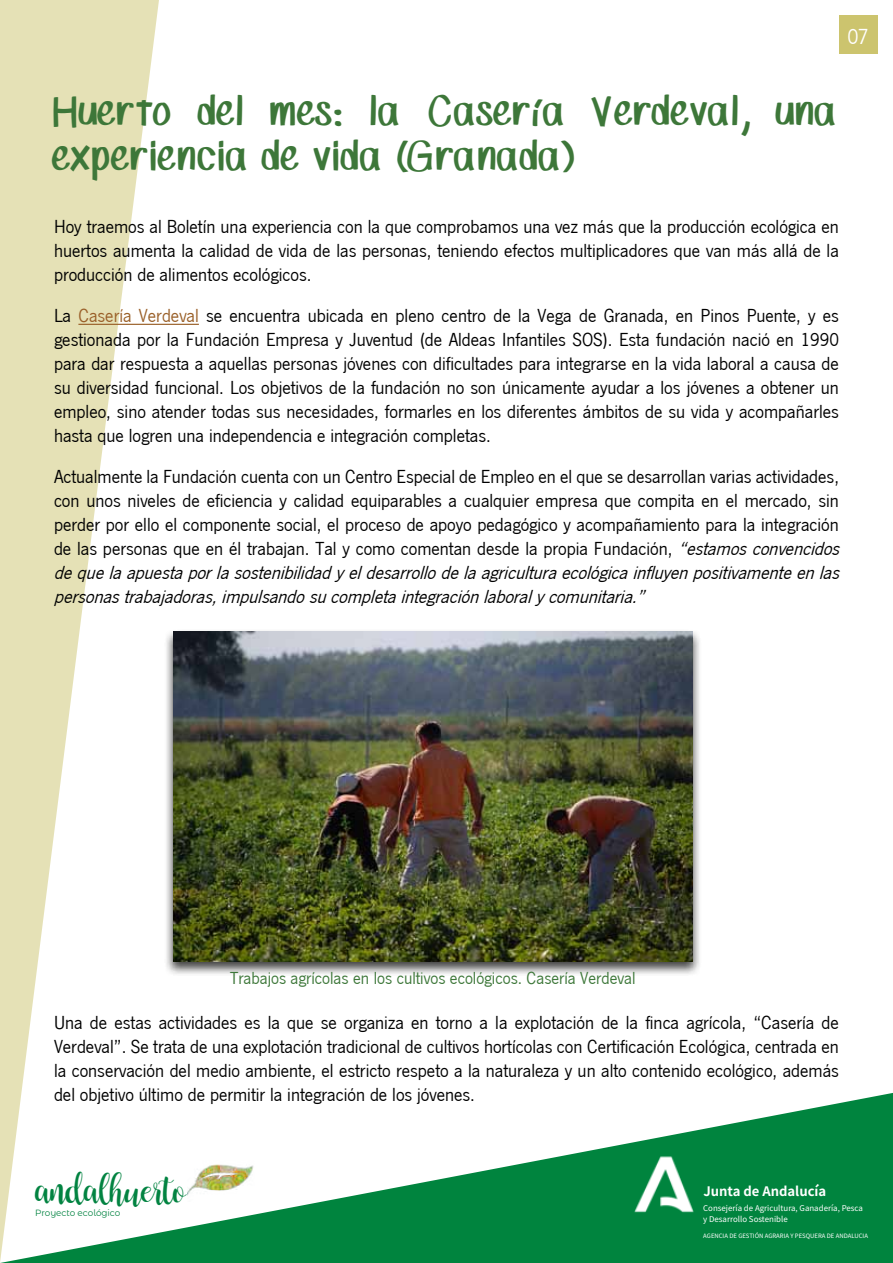
<style>
.page{position:relative;width:893px;height:1263px;background:#fff}
.page>*{position:absolute;margin:0;border:0;box-sizing:border-box;transform-origin:0 0}
.t1{font:36px/45px "SP Marker Font";color:#3d7739}
.t2{font:31.95px "Buttercup Sample";color:#028341}
.t3{font:22.5px "News Got T";color:#fff}
.t4{font:19.5px/24px "News Got T";color:#000;text-align:justify}
.t5{font:18px "News Got T";color:#3d7739}
.t6{font:700 13.05px "Noto Sans HK";color:#fff}
.t7{font:9px "Montserrat Alternates";color:#028341}
.t8{font:7.95px/10.6px "Noto Sans HK";color:#fff}
.t9{font:6px "Noto Sans HK";color:#fff}
.s1{color:#9a6029}
.s2{font-style:italic}
</style>
<div class="page">
<svg style="left:162px;top:1093px;width:731px;height:170px;fill:#00843e"></svg>
<div style="left:839px;top:16px;width:38px;height:38px;background:#ccc46e"></div>
<img style="left:621px;top:1142px;width:85px;height:84px">
<img style="left:187px;top:1160px;width:70px;height:61px">
<svg style="left:0;top:0;width:162px;height:1263px;fill:#e5e1b6"></svg>
<hr style="left:78px;top:324px;width:121px;height:1px;background:#9a6029">
<div style="left:164px;top:629px;width:538px;height:347px;background:#000;opacity:.75"></div>
<img style="left:173px;top:632px;width:520px;height:329px">
<p class="t3" style="left:847px;top:25px;width:23px">07</p>
<h1 class="t1" style="left:54px;top:90px;width:786px">Huerto del mes: la Casería Verdeval, una experiencia de vida (Granada)</h1>
<p class="t4" style="left:54px;top:215px;width:786px">Hoy traemos al Boletín una experiencia con la que comprobamos una vez más que la producción ecológica en huertos aumenta la calidad de vida de las personas, teniendo efectos multiplicadores que van más allá de la producción de alimentos ecológicos.</p>
<p class="t4" style="left:54px;top:304px;width:786px">La <span class="s1">Casería Verdeval</span> se encuentra ubicada en pleno centro de la Vega de Granada, en Pinos Puente, y es gestionada por la Fundación Empresa y Juventud (de Aldeas Infantiles SOS). Esta fundación nació en 1990 para dar respuesta a aquellas personas jóvenes con dificultades para integrarse en la vida laboral a causa de su diversidad funcional. Los objetivos de la fundación no son únicamente ayudar a los jóvenes a obtener un empleo, sino atender todas sus necesidades, formarles en los diferentes ámbitos de su vida y acompañarles hasta que logren una independencia e integración completas.</p>
<p class="t4" style="left:54px;top:465px;width:792px;text-align:left">Actualmente la Fundación cuenta con un Centro Especial de Empleo en el que se desarrollan varias actividades, con unos niveles de eficiencia y calidad equiparables a cualquier empresa que compita en el mercado, sin perder por ello el componente social, el proceso de apoyo pedagógico y acompañamiento para la integración de las personas que en él trabajan. Tal y como comentan desde la propia Fundación, <span class="s2">“estamosconvencidos dequelaapuestaporlasostenibilidady eldesarrollodelaagriculturaecológicainfluyenpositivamenteenlas personastrabajadoras,impulsandosucompletaintegraciónlaboraly comunitaria.”</span></p>
<p class="t5" style="left:230px;top:969px;width:407px">Trabajos agrícolas en los cultivos ecológicos. Casería Verdeval</p>
<p class="t4" style="left:54px;top:1010px;width:786px">Una de estas actividades es la que se organiza en torno a la explotación de la finca agrícola, “Casería de Verdeval”. Se trata de una explotación tradicional de cultivos hortícolas con Certificación Ecológica, centrada en la conservación del medio ambiente, el estricto respeto a la naturaleza y un alto contenido ecológico, además del objetivo último de permitir la integración de los jóvenes.</p>
<h2 class="t2" style="left:35px;top:1171px;width:151px">andalhuerto</h2>
<p class="t7" style="left:35px;top:1209px;width:87px">Proyecto ecológico</p>
<p class="t6" style="left:703px;top:1184px;width:124px">Junta de Andalucía</p>
<p class="t8" style="left:703px;top:1203px;width:161px">Consejería de Agricultura, Ganadería, Pesca y Desarrollo Sostenible</p>
<p class="t9" style="left:703px;top:1232px;width:166px">AGENCIA DE GESTIÓN AGRARIA Y PESQUERA DE ANDALUCIA</p>
</div>
